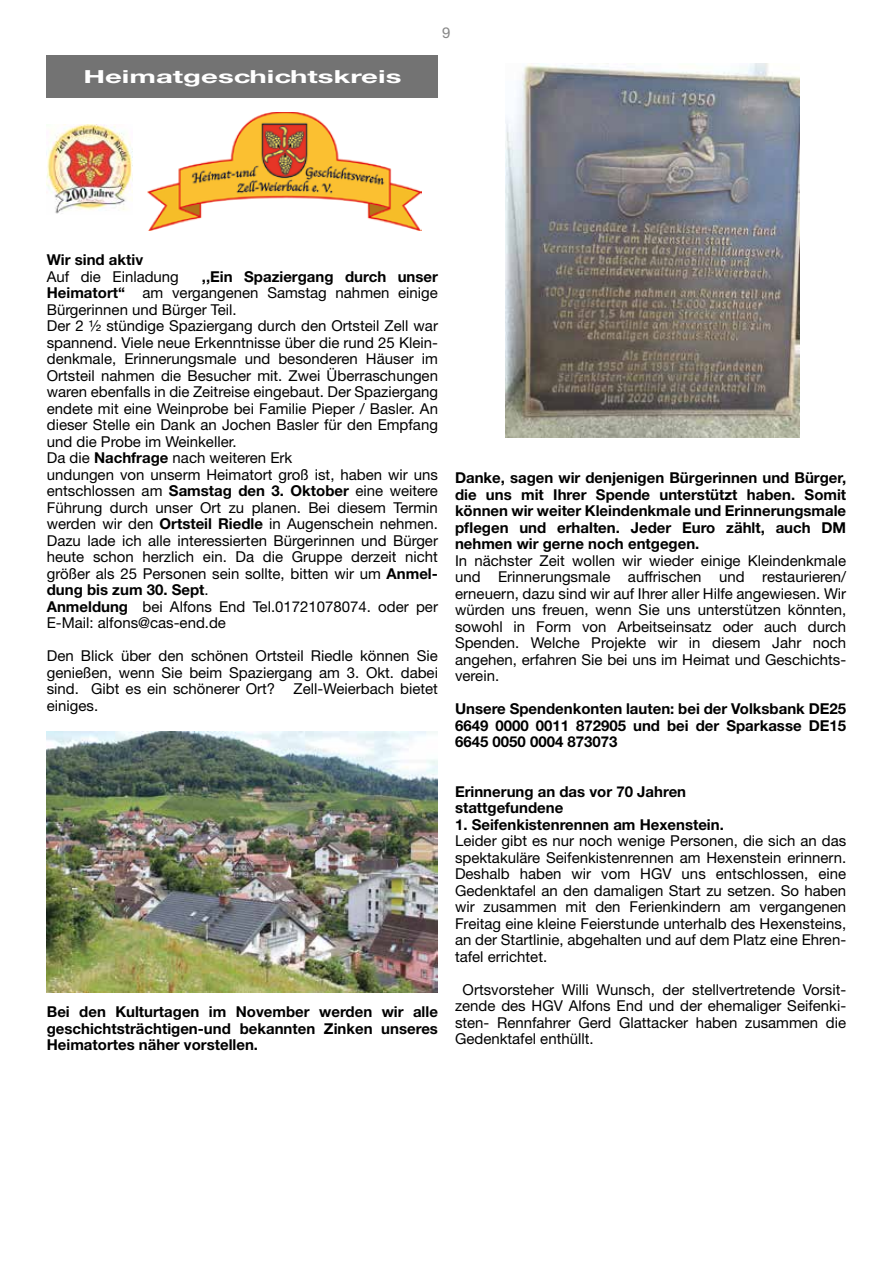
<style>
.page{position:relative;width:893px;height:1263px;background:#fff}
.page>*{position:absolute;margin:0;border:0;box-sizing:border-box;transform-origin:0 0}
.t1{font:700 18px "Helvetica Neue CE";color:#fff;scale:1.63 1}
.t2{font:15px/16.5px "Helvetica Neue LT Std";color:#000;text-align:justify}
.t3{font:700 15px/16.5px "Helvetica Neue LT Std";color:#000;text-align:justify}
.t4{font:15px "Helvetica Neue LT Std";color:#878787}
.s1{font-weight:700}
</style>
<div class="page">
<div style="left:47px;top:55px;width:391px;height:43px;background:#737373"></div>
<img style="left:148px;top:112px;width:274px;height:119px">
<img style="left:47px;top:124px;width:86px;height:90px">
<img style="left:47px;top:731px;width:391px;height:261px">
<img style="left:506px;top:64px;width:293px;height:374px">
<p class="t1" style="left:83px;top:66px;width:197px">Heimatgeschichtskreis</p>
<p class="t4" style="left:442px;top:24px;width:10px">9</p>
<p class="t3" style="left:47px;top:251px;width:98px">Wir sind aktiv</p>
<p class="t2" style="left:47px;top:268px;width:134px">Auf die Einladung</p>
<p class="t2" style="left:47px;top:268px;width:393px;text-align:left;text-indent:155px"><span class="s1">,,Ein Spaziergang durch unser Heimatort“</span> am vergangenen Samstag nahmen einige Bürgerinnen und Bürger Teil.<br>Der 2 ½ stündige Spaziergang durch den Ortsteil Zell war spannend. Viele neue Erkenntnisse über die rund 25 Klein&shy;denkmale, Erinnerungsmale und besonderen Häuser im Ortsteil nahmen die Besucher mit. Zwei Überraschungen waren ebenfalls in die Zeitreise eingebaut. Der Spaziergang endete mit eine Weinprobe bei Familie Pieper / Basler. An dieser Stelle ein Dank an Jochen Basler für den Empfang und die Probe im Weinkeller.<br>Da die <span class="s1">Nachfrage</span> nach weiteren Erk<br>undungen von unserm Heimatort groß ist, haben wir uns entschlossen am <span class="s1">Samstag den 3. Oktober</span> eine weitere Führung durch unser Ort zu planen. Bei diesem Termin werden wir den <span class="s1">Ortsteil Riedle</span> in Augenschein nehmen.<br>Dazu lade ich alle interessierten Bürgerinnen und Bürger heute schon herzlich ein. Da die Gruppe derzeit nicht größer als 25 Personen sein sollte, bitten wir um <span class="s1">Anmel&shy;dung bis zum 30. Sept</span>.<br><span class="s1">Anmeldung</span> bei Alfons End Tel.01721078074. oder per E-Mail: alfons@cas-end.de</p>
<p class="t2" style="left:47px;top:647px;width:393px">Den Blick über den schönen Ortsteil Riedle können Sie genießen, wenn Sie beim Spaziergang am 3. Okt. dabei sind. Gibt es ein schönerer Ort? Zell-Weierbach bietet einiges.</p>
<p class="t3" style="left:47px;top:1003px;width:393px">Bei den Kulturtagen im November werden wir alle geschichtsträchtigen-und bekannten Zinken unseres Heimatortes näher vorstellen.</p>
<p class="t3" style="left:455px;top:469px;width:393px">Danke, sagen wir denjenigen Bürgerinnen und Bürger, die uns mit Ihrer Spende unterstützt haben. Somit können wir weiter Kleindenkmale und Erinnerungsmale pflegen und erhalten. Jeder Euro zählt, auch DM nehmen wir gerne noch entgegen.</p>
<p class="t2" style="left:455px;top:552px;width:393px">In nächster Zeit wollen wir wieder einige Kleindenkmale und Erinnerungsmale auffrischen und restaurieren/ erneuern, dazu sind wir auf Ihrer aller Hilfe angewiesen. Wir würden uns freuen, wenn Sie uns unterstützen könnten, sowohl in Form von Arbeitseinsatz oder auch durch Spenden. Welche Projekte wir in diesem Jahr noch angehen, erfahren Sie bei uns im Heimat und Geschichts&shy;verein.</p>
<p class="t3" style="left:455px;top:700px;width:393px">Unsere Spendenkonten lauten: bei der Volksbank DE25<br>6649 0000 0011 872905 und bei der Sparkasse DE15<br>6645 0050 0004 873073</p>
<p class="t3" style="left:455px;top:783px;width:233px">Erinnerung an das vor 70 Jahren stattgefundene</p>
<p class="t3" style="left:455px;top:816px;width:270px">1. Seifenkistenrennen am Hexenstein.</p>
<p class="t2" style="left:455px;top:832px;width:393px">Leider gibt es nur noch wenige Personen, die sich an das spektakuläre Seifenkistenrennen am Hexenstein erinnern.<br>Deshalb haben wir vom HGV uns entschlossen, eine Gedenktafel an den damaligen Start zu setzen. So haben wir zusammen mit den Ferienkindern am vergangenen Freitag eine kleine Feierstunde unterhalb des Hexensteins, an der Startlinie, abgehalten und auf dem Platz eine Ehren&shy;tafel errichtet.</p>
<p class="t2" style="left:455px;top:981px;width:393px;text-indent:8px">Ortsvorsteher Willi Wunsch, der stellvertretende Vorsit&shy;zende des HGV Alfons End und der ehemaliger Seifenki&shy;sten- Rennfahrer Gerd Glattacker haben zusammen die Gedenktafel enthüllt.</p>
</div>
